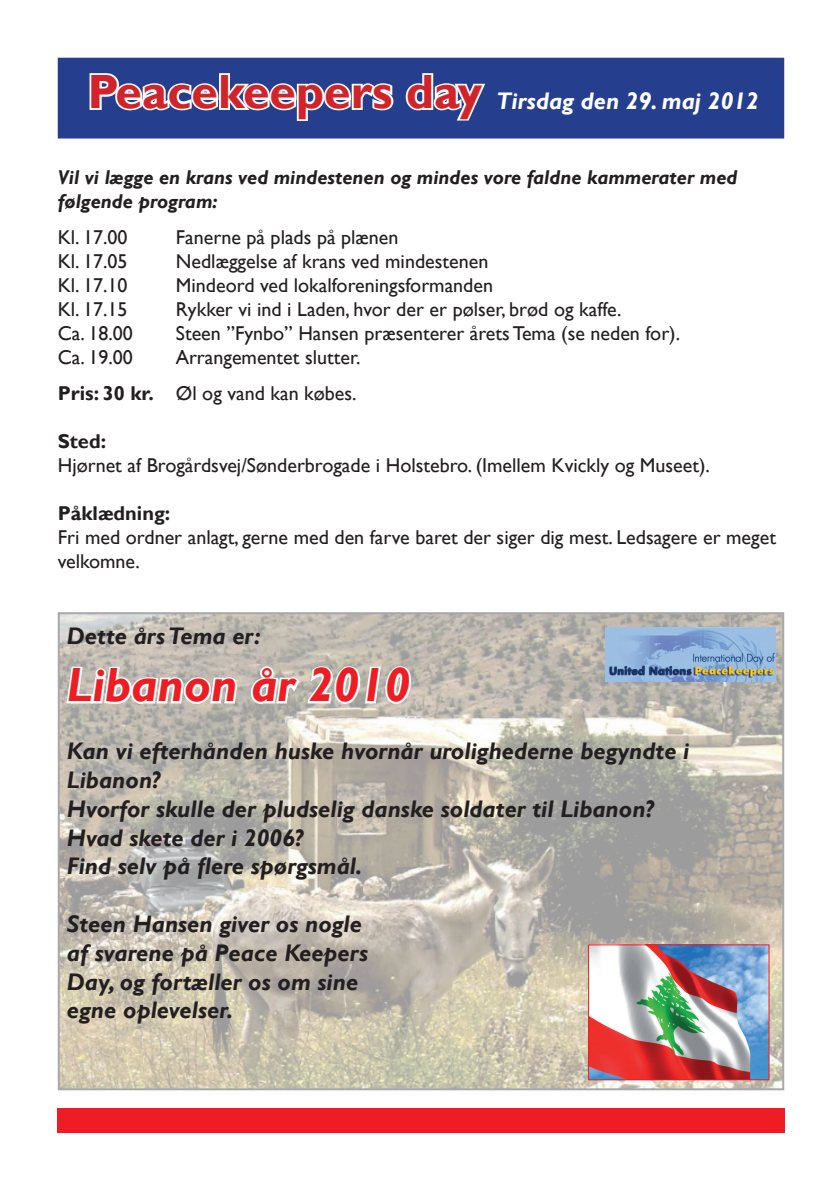
<style>
.page{position:relative;width:840px;height:1191px;background:#fff}
.page>*{position:absolute;margin:0;border:0;box-sizing:border-box;transform-origin:0 0}
.t1{font:700 48px "Gill Sans";color:#d1232a}
.t2{font:italic 700 48px "Gill Sans";color:#ee1d23}
.t3{font:italic 700 24px/28.8px "Gill Sans";color:#231f20}
.t4{font:italic 700 24px "Gill Sans";color:#fff}
.t5{font:20px/36px "Gill Sans";color:#231f20;text-align:right}
.t6{font:italic 700 20px/24px "Gill Sans";color:#231f20}
.t7{font:700 20px "Gill Sans";color:#231f20}
.s1{font-weight:700}
</style>
<div class="page">
<img style="left:61px;top:615px;width:719px;height:472px">
<div style="left:58px;top:58px;width:725px;height:80px;background:#253f8e"></div>
<svg style="left:89px;top:73px;width:305px;height:48px"></svg>
<svg style="left:405px;top:73px;width:80px;height:48px"></svg>
<div style="left:57px;top:1108px;width:727px;height:25px;background:#ee1d23"></div>
<svg style="left:64px;top:631px;width:175px;height:75px"></svg>
<svg style="left:248px;top:630px;width:165px;height:76px"></svg>
<img style="left:589px;top:946px;width:178px;height:132px">
<div style="left:587px;top:944px;width:182px;height:136px;border:1px solid #ee1d23"></div>
<img style="left:605px;top:627px;width:169px;height:54px">
<h1 class="t1" style="left:87px;top:63px;width:396px">Peacekeepers day</h1>
<p class="t4" style="left:496px;top:87px;width:264px">Tirsdag den 29. maj 2012</p>
<p class="t6" style="left:58px;top:165px;width:680px">Vil vi lægge en krans ved mindestenen og mindes vore faldne kammerater med følgende program:</p>
<p class="t5" style="left:58px;top:219px;width:71px">Kl. 17.00</p>
<p class="t5" style="left:176px;top:219px;width:224px">Fanerne på plads på plænen</p>
<p class="t5" style="left:58px;top:243px;width:71px">Kl. 17.05</p>
<p class="t5" style="left:176px;top:243px;width:314px">Nedlæggelse af krans ved mindestenen</p>
<p class="t5" style="left:58px;top:267px;width:71px">Kl. 17.10</p>
<p class="t5" style="left:176px;top:267px;width:318px">Mindeord ved lokalforeningsformanden</p>
<p class="t5" style="left:58px;top:291px;width:71px">Kl. 17.15</p>
<p class="t5" style="left:176px;top:291px;width:447px">Rykker vi ind i Laden, hvor der er pølser, brød og kaffe.</p>
<p class="t5" style="left:58px;top:315px;width:77px">Ca. 18.00</p>
<p class="t5" style="left:176px;top:315px;width:505px">Steen ”Fynbo” Hansen præsenterer årets Tema (se neden for).</p>
<p class="t5" style="left:58px;top:339px;width:77px">Ca. 19.00</p>
<p class="t5" style="left:58px;top:339px;width:304px">Arrangementet slutter.<br><span class="s1">Pris: 30 kr.</span> Øl og vand kan købes.</p>
<p class="t7" style="left:58px;top:429px;width:50px">Sted:</p>
<p class="t5" style="left:58px;top:447px;width:653px">Hjørnet af Brogårdsvej/Sønderbrogade i Holstebro. (Imellem Kvickly og Museet).</p>
<p class="t7" style="left:58px;top:501px;width:114px">Påklædning:</p>
<p class="t5" style="left:58px;top:525px;width:719px;line-height:24px;text-align:left">Fri med ordner anlagt, gerne med den farve baret der siger dig mest. Ledsagere er meget velkomne.</p>
<p class="t3" style="left:67px;top:622px;width:195px">Dette års Tema er:</p>
<h1 class="t2" style="left:67px;top:657px;width:345px">Libanon år 2010</h1>
<p class="t3" style="left:67px;top:737px;width:623px">Kan vi efterhånden huske hvornår urolighederne begyndte i Libanon?<br>Hvorfor skulle der pludselig danske soldater til Libanon?<br>Hvad skete der i 2006?<br>Find selv på flere spørgsmål.</p>
<p class="t3" style="left:67px;top:910px;width:302px">Steen Hansen giver os nogle af svarene på Peace Keepers<br>Day, og fortæller os om sine egne oplevelser.</p>
</div>
